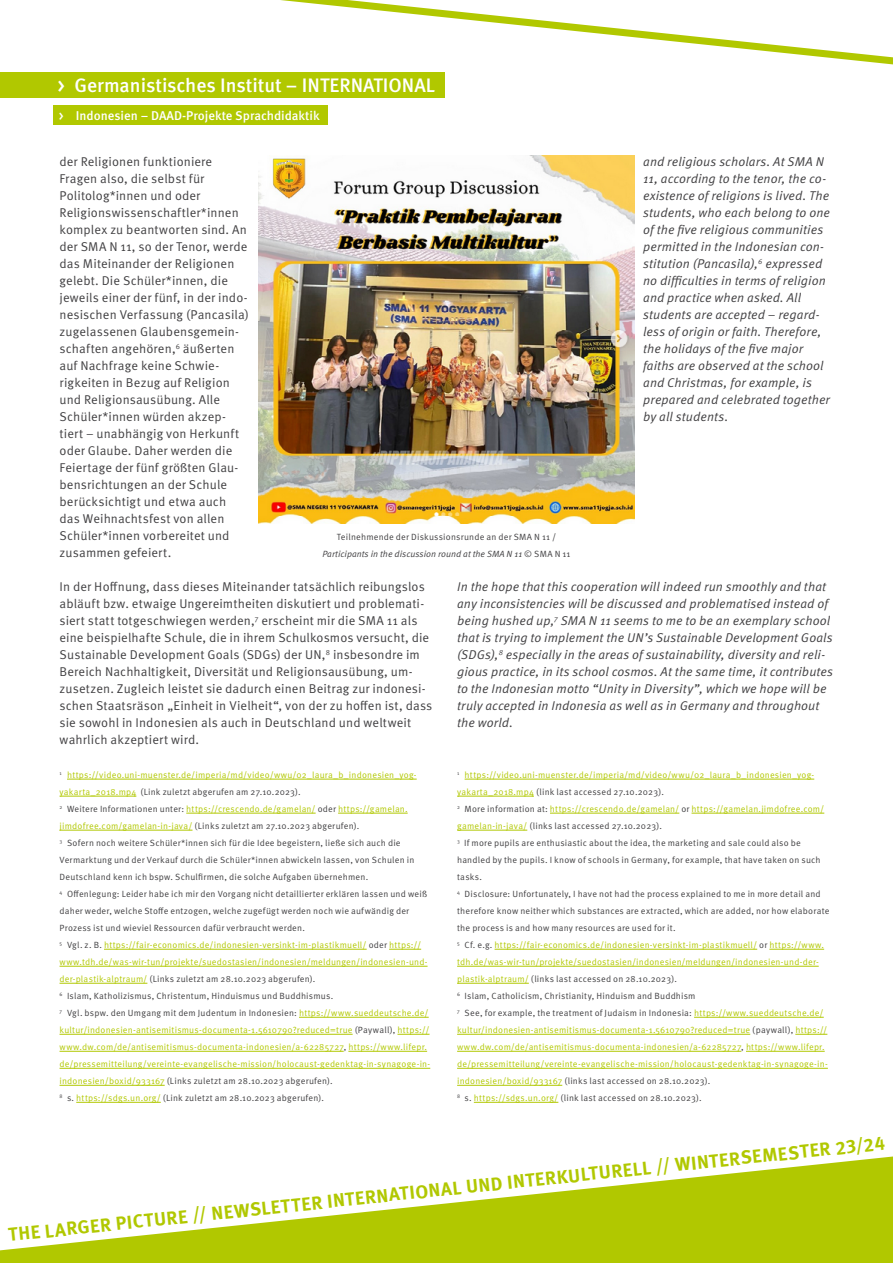
<style>
.page{position:relative;width:893px;height:1263px;background:#fff}
.page>*{position:absolute;margin:0;border:0;box-sizing:border-box;transform-origin:0 0}
.t1{font:500 19.5px "Meta OT";color:#fff}
.t2{font:700 18.75px "Meta OT";color:#b1c800}
.t3{font:12.75px/17px "Meta OT";letter-spacing:.01em;color:#414042}
.t4{font:italic 12.75px/17px "Meta OT";letter-spacing:.005em;color:#414042}
.t5{font:500 12.75px "Meta OT";color:#fff}
.t6{font:9px/17px "Meta OT";letter-spacing:.02em;color:#414042}
.t7{font:9px/17px "Meta OT";letter-spacing:.02em;color:#b1c800}
.s1{color:#b1c800}
.s2{font-style:italic}
.s3{color:#414042}
</style>
<div class="page">
<svg style="left:0;top:1156px;width:893px;height:107px;fill:#b1c800"></svg>
<svg style="left:280px;top:0;width:613px;height:74px"></svg>
<div style="left:0;top:72px;width:444px;height:26px;background:#b1c800"></div>
<div style="left:53px;top:105px;width:274px;height:20px;background:#b1c800"></div>
<hr style="left:67px;top:779px;width:350px;height:1px;background:#b1c800">
<hr style="left:60px;top:796px;width:76px;height:1px;background:#b1c800">
<hr style="left:186px;top:813px;width:130px;height:1px;background:#b1c800">
<hr style="left:338px;top:813px;width:70px;height:1px;background:#b1c800">
<hr style="left:60px;top:830px;width:132px;height:1px;background:#b1c800">
<hr style="left:104px;top:949px;width:263px;height:1px;background:#b1c800">
<hr style="left:389px;top:949px;width:32px;height:1px;background:#b1c800">
<hr style="left:60px;top:966px;width:368px;height:1px;background:#b1c800">
<hr style="left:60px;top:983px;width:87px;height:1px;background:#b1c800">
<hr style="left:299px;top:1017px;width:130px;height:1px;background:#b1c800">
<hr style="left:60px;top:1034px;width:293px;height:1px;background:#b1c800">
<hr style="left:397px;top:1034px;width:33px;height:1px;background:#b1c800">
<hr style="left:60px;top:1051px;width:284px;height:1px;background:#b1c800">
<hr style="left:348px;top:1051px;width:79px;height:1px;background:#b1c800">
<hr style="left:60px;top:1068px;width:370px;height:1px;background:#b1c800">
<hr style="left:60px;top:1085px;width:105px;height:1px;background:#b1c800">
<hr style="left:76px;top:1102px;width:85px;height:1px;background:#b1c800">
<hr style="left:465px;top:779px;width:349px;height:1px;background:#b1c800">
<hr style="left:457px;top:796px;width:77px;height:1px;background:#b1c800">
<hr style="left:550px;top:813px;width:129px;height:1px;background:#b1c800">
<hr style="left:691px;top:813px;width:133px;height:1px;background:#b1c800">
<hr style="left:457px;top:830px;width:70px;height:1px;background:#b1c800">
<hr style="left:495px;top:949px;width:262px;height:1px;background:#b1c800">
<hr style="left:769px;top:949px;width:55px;height:1px;background:#b1c800">
<hr style="left:457px;top:966px;width:362px;height:1px;background:#b1c800">
<hr style="left:457px;top:983px;width:72px;height:1px;background:#b1c800">
<hr style="left:694px;top:1017px;width:130px;height:1px;background:#b1c800">
<hr style="left:457px;top:1034px;width:293px;height:1px;background:#b1c800">
<hr style="left:795px;top:1034px;width:32px;height:1px;background:#b1c800">
<hr style="left:457px;top:1051px;width:284px;height:1px;background:#b1c800">
<hr style="left:746px;top:1051px;width:79px;height:1px;background:#b1c800">
<hr style="left:457px;top:1068px;width:371px;height:1px;background:#b1c800">
<hr style="left:457px;top:1085px;width:105px;height:1px;background:#b1c800">
<hr style="left:474px;top:1102px;width:84px;height:1px;background:#b1c800">
<img style="left:258px;top:155px;width:377px;height:368px">
<h1 class="t1" style="left:57px;top:73px;width:379px">&gt; Germanistisches Institut – INTERNATIONAL</h1>
<h3 class="t5" style="left:59px;top:107px;width:262px">&gt; Indonesien – DAAD-Projekte Sprachdidaktik</h3>
<p class="t4" style="left:643px;top:153px;width:189px">and religious scholars. At SMA N<br>11, according to the tenor, the co&shy;existence of religions is lived. The students, who each belong to one of the five religious communities permitted in the Indonesian con&shy;stitution (Pancasila),<sup>6</sup> expressed no difficulties in terms of religion and practice when asked. All students are accepted – regard&shy;less of origin or faith. Therefore, the holidays of the five major faiths are observed at the school and Christmas, for example, is prepared and celebrated together by all students.</p>
<p class="t3" style="left:60px;top:153px;width:191px">der Religionen funktioniere<br>Fragen also, die selbst für<br>Politolog*innen und oder<br>Religionswissenschaftler*innen komplex zu beantworten sind. An der SMA N 11, so der Tenor, werde das Miteinander der Religionen gelebt. Die Schüler*innen, die jeweils einer der fünf, in der indo&shy;nesischen Verfassung (Pancasila) zugelassenen Glaubensgemein&shy;schaften angehören,<sup>6</sup> äußerten auf Nachfrage keine Schwie&shy;rigkeiten in Bezug auf Religion und Religionsausübung. Alle<br>Schüler*innen würden akzep&shy;tiert – unabhängig von Herkunft oder Glaube. Daher werden die<br>Feiertage der fünf größten Glau&shy;bensrichtungen an der Schule berücksichtigt und etwa auch das Weihnachtsfest von allen<br>Schüler*innen vorbereitet und zusammen gefeiert.</p>
<p class="t3" style="left:60px;top:578px;width:374px">In der Hoffnung, dass dieses Miteinander tatsächlich reibungslos abläuft bzw. etwaige Ungereimtheiten diskutiert und problemati&shy;siert statt totgeschwiegen werden,<sup>7</sup> erscheint mir die SMA 11 als eine beispielhafte Schule, die in ihrem Schulkosmos versucht, die Sustainable Development Goals (SDGs) der UN,<sup>8</sup> insbesondre im Bereich Nachhaltigkeit, Diversität und Religionsausübung, um&shy;zusetzen. Zugleich leistet sie dadurch einen Beitrag zur indonesi&shy;schen Staatsräson „Einheit in Vielheit“, von der zu hoffen ist, dass sie sowohl in Indonesien als auch in Deutschland und weltweit wahrlich akzeptiert wird.</p>
<p class="t6" style="left:60px;top:767px;width:372px"><sup>1</sup> <span class="s1">https://video.uni-muenster.de/imperia/md/video/wwu/02_laura_b_indonesien_yog&shy;yakarta_2018.mp4</span> (Link zuletzt abgerufen am 27.10.2023).<br><sup>2</sup> Weitere Informationen unter: <span class="s1">https://crescendo.de/gamelan/</span> oder <span class="s1">https://gamelan. jimdofree.com/gamelan-in-java/</span> (Links zuletzt am 27.10.2023 abgerufen).<br><sup>3</sup> Sofern noch weitere Schüler*innen sich für die Idee begeistern, ließe sich auch die Vermarktung und der Verkauf durch die Schüler*innen abwickeln lassen, von Schulen in Deutschland kenn ich bspw. Schulfirmen, die solche Aufgaben übernehmen.<br><sup>4</sup> Offenlegung: Leider habe ich mir den Vorgang nicht detaillierter erklären lassen und weiß daher weder, welche Stoffe entzogen, welche zugefügt werden noch wie aufwändig der Prozess ist und wieviel Ressourcen dafür verbraucht werden.<br><sup>5</sup> Vgl. z. B. <span class="s1">https://fair-economics.de/indonesien-versinkt-im-plastikmuell/</span> oder <span class="s1">https:// www.tdh.de/was-wir-tun/projekte/suedostasien/indonesien/meldungen/indonesien-und&shy;der-plastik-alptraum/</span> (Links zuletzt am 28.10.2023 abgerufen).<br><sup>6</sup> Islam, Katholizismus, Christentum, Hinduismus und Buddhismus.<br><sup>7</sup> Vgl. bspw. den Umgang mit dem Judentum in Indonesien: <span class="s1">https://www.sueddeutsche.de/ kultur/indonesien-antisemitismus-documenta-1.5610790?reduced=true</span> (Paywall), <span class="s1">https:// www.dw.com/de/antisemitismus-documenta-indonesien/a-62285727</span>, <span class="s1">https://www.lifepr. de/pressemitteilung/vereinte-evangelische-mission/holocaust-gedenktag-in-synagoge-in&shy;indonesien/boxid/933167</span> (Links zuletzt am 28.10.2023 abgerufen).<br><sup>8</sup> s. <span class="s1">https://sdgs.un.org/</span> (Link zuletzt am 28.10.2023 abgerufen).</p>
<p class="t6" style="left:322px;top:529px;width:250px;text-align:center">Teilnehmende der Diskussionsrunde an der SMA N 11 /<br><span class="s2">Participants in the discussion round at the SMA N 11</span> © SMA N 11</p>
<p class="t4" style="left:457px;top:578px;width:377px">In the hope that this cooperation will indeed run smoothly and that any inconsistencies will be discussed and problematised instead of being hushed up,<sup>7</sup> SMA N 11 seems to me to be an exemplary school that is trying to implement the UN’s Sustainable Development Goals (SDGs),<sup>8</sup> especially in the areas of sustainability, diversity and reli&shy;gious practice, in its school cosmos. At the same time, it contributes to the Indonesian motto “Unity in Diversity”, which we hope will be truly accepted in Indonesia as well as in Germany and throughout the world.</p>
<p class="t7" style="left:457px;top:767px;width:374px"><sup>1</sup> https://video.uni-muenster.de/imperia/md/video/wwu/02_laura_b_indonesien_yog&shy;yakarta_2018.mp4 <span class="s3">(link last accessed 27.10.2023).<br></span><sup>2</sup> <span class="s3">More information at:</span> https://crescendo.de/gamelan/ <span class="s3">or</span> https://gamelan.jimdofree.com/ gamelan-in-java/ <span class="s3">(links last accessed 27.10.2023).<br></span><sup>3</sup> <span class="s3">If more pupils are enthusiastic about the idea, the marketing and sale could also be handled by the pupils. I know of schools in Germany, for example, that have taken on such tasks.<br></span><sup>4</sup> <span class="s3">Disclosure: Unfortunately, I have not had the process explained to me in more detail and therefore know neither which substances are extracted, which are added, nor how elaborate the process is and how many resources are used for it.<br></span><sup>5</sup> <span class="s3">Cf. e.g.</span> https://fair-economics.de/indonesien-versinkt-im-plastikmuell/ <span class="s3">or</span> https://www. tdh.de/was-wir-tun/projekte/suedostasien/indonesien/meldungen/indonesien-und-der&shy;plastik-alptraum/ <span class="s3">(links last accessed on 28.10.2023).<br></span><sup>6</sup> <span class="s3">Islam, Catholicism, Christianity, Hinduism and Buddhism<br></span><sup>7</sup> <span class="s3">See, for example, the treatment of Judaism in Indonesia:</span> https://www.sueddeutsche.de/ kultur/indonesien-antisemitismus-documenta-1.5610790?reduced=true <span class="s3">(paywall),</span> https:// www.dw.com/de/antisemitismus-documenta-indonesien/a-62285727<span class="s3">,</span> https://www.lifepr. de/pressemitteilung/vereinte-evangelische-mission/holocaust-gedenktag-in-synagoge-in&shy;indonesien/boxid/933167 <span class="s3">(links last accessed on 28.10.2023).<br></span><sup>8</sup> <span class="s3">s.</span> https://sdgs.un.org/ <span class="s3">(link last accessed on 28.10.2023).</span></p>
<h2 class="t2" style="left:7px;top:1223px;width:883px;rotate:-6deg">THE LARGER PICTURE // NEWSLETTER INTERNATIONAL UND INTERKULTURELL // WINTERSEMESTER 23/24</h2>
</div>
